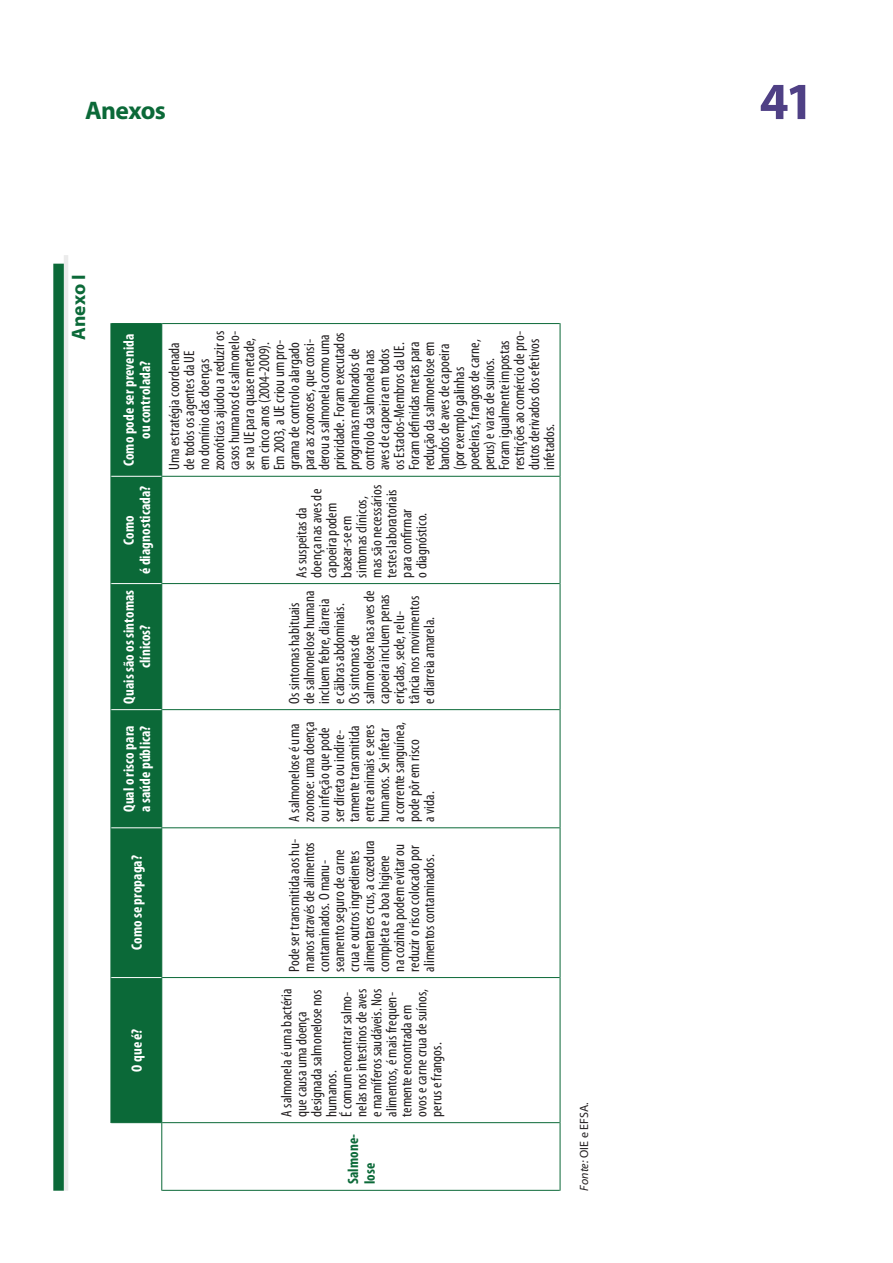
<style>
.page{position:relative;width:893px;height:1263px;background:#fff}
.page>*{position:absolute;margin:0;border:0;box-sizing:border-box;transform-origin:0 0}
.t1{font:700 52.5px "Myriad Pro";color:#4f4085}
.t2{font:700 25.5px "Myriad Pro";letter-spacing:-.025em;color:#0b6938}
.I_01_-_ANN_NUMERO{font:700 19.5px "Myriad Pro";letter-spacing:-.005em;color:#0b6938}
.J_01_-_ANN_REGULAR_G{font:condensed 15px/15px "Myriad Pro";letter-spacing:.005em;color:#231f20}
.J_03_-_ANN_BOLD_CENT{font:700 condensed 15px/16.5px "Myriad Pro";letter-spacing:.005em;color:#fff;text-align:center}
.J_05_-_ANN_BOLD_GAUC{font:700 condensed 15px/16.5px "Myriad Pro";letter-spacing:.005em;color:#0b6938}
.F_07_-_SOURCE_ANNEXE{font:12px "Myriad Pro";color:#231f20}
.s1{font-style:italic}
</style>
<div class="page">
<hr style="left:64px;top:255px;width:4px;height:936px;background:#ebebeb">
<div style="left:112px;top:324px;width:49px;height:798px;background:#0b6938"></div>
<hr style="left:111px;top:977px;width:1px;height:146px;background:#0b6938">
<hr style="left:111px;top:1122px;width:50px;height:1px;background:#0b6938">
<hr style="left:111px;top:828px;width:1px;height:149px;background:#0b6938">
<hr style="left:111px;top:710px;width:1px;height:118px;background:#0b6938">
<hr style="left:111px;top:584px;width:1px;height:126px;background:#0b6938">
<hr style="left:111px;top:476px;width:1px;height:108px;background:#0b6938">
<hr style="left:111px;top:323px;width:1px;height:153px;background:#0b6938">
<hr style="left:111px;top:323px;width:50px;height:1px;background:#0b6938">
<hr style="left:161px;top:1123px;width:1px;height:68px;background:#0b6938">
<hr style="left:162px;top:1190px;width:398px;height:1px;background:#0b6938">
<hr style="left:161px;top:977px;width:1px;height:146px;background:#0b6938">
<hr style="left:162px;top:1122px;width:398px;height:1px;background:#0b6938">
<hr style="left:161px;top:828px;width:1px;height:149px;background:#0b6938">
<hr style="left:162px;top:977px;width:398px;height:1px;background:#0b6938">
<hr style="left:161px;top:710px;width:1px;height:118px;background:#0b6938">
<hr style="left:162px;top:827px;width:398px;height:1px;background:#0b6938">
<hr style="left:161px;top:584px;width:1px;height:126px;background:#0b6938">
<hr style="left:162px;top:709px;width:398px;height:1px;background:#0b6938">
<hr style="left:161px;top:476px;width:1px;height:108px;background:#0b6938">
<hr style="left:162px;top:583px;width:398px;height:1px;background:#0b6938">
<hr style="left:161px;top:323px;width:1px;height:153px;background:#0b6938">
<hr style="left:162px;top:476px;width:398px;height:1px;background:#0b6938">
<hr style="left:162px;top:323px;width:398px;height:1px;background:#0b6938">
<hr style="left:560px;top:1123px;width:1px;height:68px;background:#0b6938">
<hr style="left:560px;top:977px;width:1px;height:146px;background:#0b6938">
<hr style="left:560px;top:828px;width:1px;height:149px;background:#0b6938">
<hr style="left:560px;top:710px;width:1px;height:118px;background:#0b6938">
<hr style="left:560px;top:584px;width:1px;height:126px;background:#0b6938">
<hr style="left:560px;top:476px;width:1px;height:108px;background:#0b6938">
<hr style="left:560px;top:323px;width:1px;height:153px;background:#0b6938">
<hr style="left:111px;top:977px;width:50px;height:1px;background:#fff">
<hr style="left:111px;top:827px;width:50px;height:1px;background:#fff">
<hr style="left:111px;top:709px;width:50px;height:1px;background:#fff">
<hr style="left:111px;top:583px;width:50px;height:1px;background:#fff">
<hr style="left:111px;top:476px;width:50px;height:1px;background:#fff">
<div style="left:53px;top:264px;width:11px;height:927px;background:#0b6938"></div>
<h2 class="t2" style="left:85px;top:94px;width:82px">Anexos</h2>
<p class="I_01_-_ANN_NUMERO" style="left:66px;top:340px;width:66px;rotate:-90deg">Anexo I</p>
<p class="J_03_-_ANN_BOLD_CENT" style="left:121px;top:466px;width:134px;rotate:-90deg">Como pode ser prevenida ou controlada?</p>
<p class="J_03_-_ANN_BOLD_CENT" style="left:121px;top:574px;width:90px;rotate:-90deg">Como<br>é diagnosticada?</p>
<p class="J_03_-_ANN_BOLD_CENT" style="left:121px;top:703px;width:115px;rotate:-90deg">Quais são os sintomas clínicos?</p>
<p class="J_03_-_ANN_BOLD_CENT" style="left:121px;top:812px;width:88px;text-align:left;rotate:-90deg">Qual o risco para a saúde pública?</p>
<p class="J_03_-_ANN_BOLD_CENT" style="left:129px;top:950px;width:96px;rotate:-90deg">Como se propaga?</p>
<p class="J_03_-_ANN_BOLD_CENT" style="left:129px;top:1071px;width:45px;rotate:-90deg">O que é?</p>
<p class="J_01_-_ANN_REGULAR_G" style="left:167px;top:470px;width:141px;rotate:-90deg">Uma estratégia coordenada de todos os agentes da UE<br>no domínio das doenças zoonóticas ajudou areduzir os casos humanos de salmonelo&shy;se na UE para quase metade, em cinco anos (2004-2009).<br>Em 2003, a UE criou um pro&shy;grama de controlo alargado para as zoonoses, que consi&shy;derou asalmonela como uma prioridade. Foram executados programas melhorados de controlo da salmonela nas aves de capoeira em todos<br>os Estados-Membros da UE.<br>Foram definidas metas para redução da salmonelose em bandos de aves de capoeira (por exemplo galinhas poedeiras, frangos de carne, perus) evaras de suínos.<br>Foram igualmente impostas restrições ao comércio de pro&shy;dutos derivados dos efetivos infetados.</p>
<p class="J_01_-_ANN_REGULAR_G" style="left:294px;top:578px;width:94px;rotate:-90deg">As suspeitas da doença nas aves de capoeira podem basear-se em sintomas clínicos, mas são necessários testes laboratoriais para confirmar odiagnóstico.</p>
<p class="J_01_-_ANN_REGULAR_G" style="left:287px;top:704px;width:114px;rotate:-90deg">Os sintomas habituais de salmonelose humana incluem febre, diarreia ecãibras abdominais.</p>
<p class="J_01_-_ANN_REGULAR_G" style="left:347px;top:704px;width:115px;rotate:-90deg">Os sintomas de salmonelose nas aves de capoeira incluem penas eriçadas, sede, relu&shy;tância nos movimentos e diarreia amarela.</p>
<p class="J_01_-_ANN_REGULAR_G" style="left:287px;top:822px;width:102px;rotate:-90deg">A salmonelose éuma zoonose: uma doença ou infeção que pode ser direta ou indire&shy;tamente transmitida entre animais eseres humanos. Se infetar acorrente sanguínea, pode pôr em risco avida.</p>
<p class="J_01_-_ANN_REGULAR_G" style="left:287px;top:971px;width:134px;rotate:-90deg">Pode ser transmitida aos hu&shy;manos através de alimentos contaminados. O manu&shy;seamento seguro de carne crua eoutros ingredientes alimentares crus, acozedura completa eaboa higiene<br>na cozinha podem evitar ou reduzir orisco colocado por alimentos contaminados.</p>
<p class="J_01_-_ANN_REGULAR_G" style="left:279px;top:1117px;width:130px;rotate:-90deg">A salmonela éuma bactéria que causa uma doença designada salmonelose nos humanos.</p>
<p class="J_01_-_ANN_REGULAR_G" style="left:339px;top:1117px;width:129px;rotate:-90deg">É comum encontrar salmo&shy;nelas nos intestinos de aves e mamíferos saudáveis. Nos alimentos, é mais frequen&shy;temente encontrada em ovos ecarne crua de suínos, perus efrangos.</p>
<p class="J_05_-_ANN_BOLD_GAUC" style="left:345px;top:1184px;width:52px;rotate:-90deg">Salmone&shy;lose</p>
<p class="F_07_-_SOURCE_ANNEXE" style="left:577px;top:1191px;width:90px;rotate:-90deg"><span class="s1">Fonte:</span> OIE e EFSA.</p>
<h1 class="t1" style="left:759px;top:67px;width:56px">41</h1>
</div>
